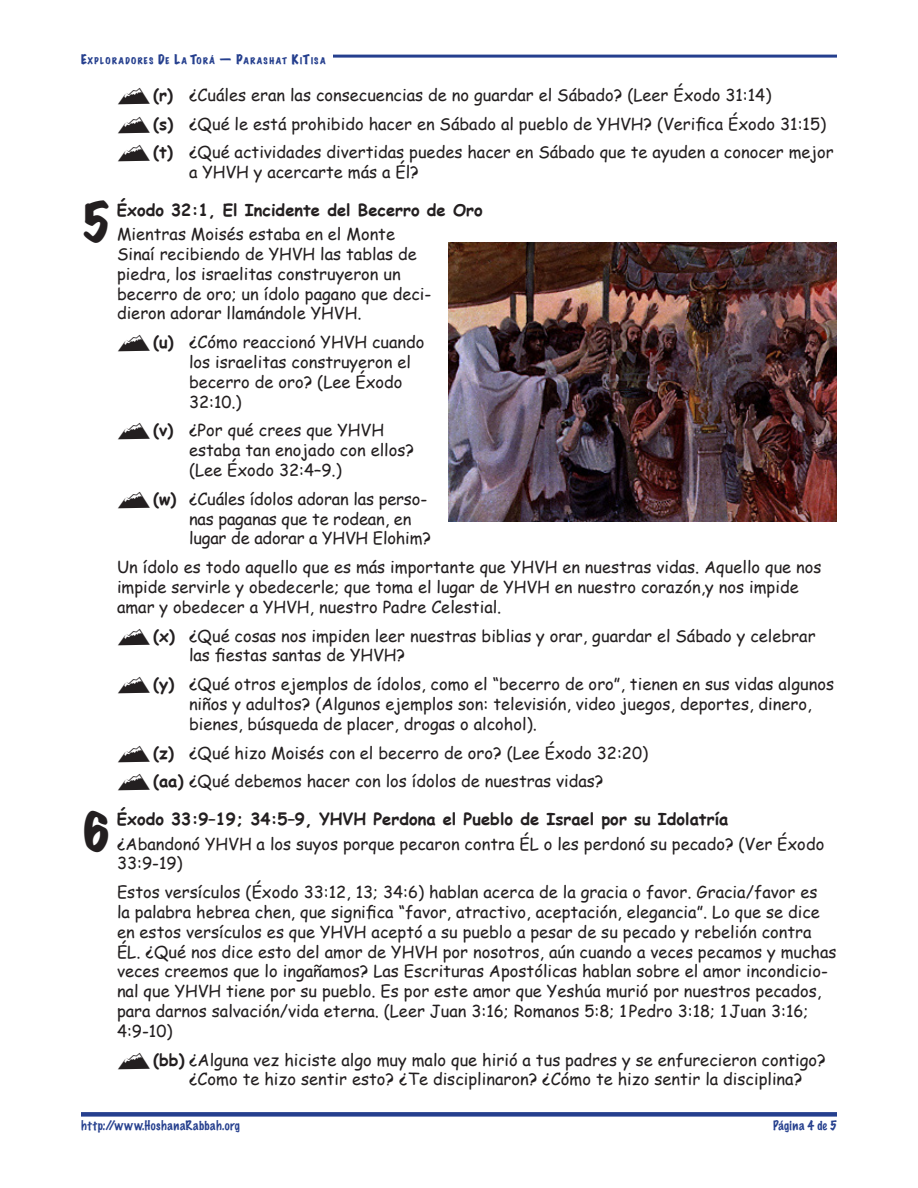
<style>
.page{position:relative;width:918px;height:1188px;background:#fff}
.page>*{position:absolute;margin:0;border:0;box-sizing:border-box;transform-origin:0 0}
.TE___hanging_indent{font:expanded 46.5px "Marker Felt";color:#231f20}
.TE_Lists_MTN_dbat{font:16.5px/19.8px "Comic Sans MS";color:#231f20}
.TE_indent_left_2p{font:16.5px/19.8px "Comic Sans MS";color:#231f20}
.TE___hanging_indent-2{font:700 16.5px "Comic Sans MS";color:#231f20}
.t1{font:100 12px "Marker Felt";letter-spacing:.045em;color:#253f8e}
.t2{font:100 12px "Marker Felt";letter-spacing:.015em;color:#253f8e}
.t3{font:expanded 8.4px "Marker Felt";letter-spacing:.155em;color:#253f8e}
.s1{font-size:12px}
.s2{font-size:10.5px}
.s3{font-family:"Outfitters"}
.s4{font-weight:700}
</style>
<div class="page">
<div style="left:81px;top:1112px;width:756px;height:5px;background:#253f8e"></div>
<hr style="left:333px;top:55px;width:504px;height:3px;background:#253f8e">
<img style="left:448px;top:242px;width:389px;height:280px">
<p class="t3" style="left:81px;top:54px;width:246px"><span class="s1">E</span>XPLORADORES <span class="s1">D</span>E <span class="s1">L</span>A <span class="s1">T</span>OR<span class="s2">Á</span> <span class="s1">— P</span>ARASHAT <span class="s1">K</span>I<span class="s1">T</span>ISA</p>
<p class="TE_Lists_MTN_dbat" style="left:117px;top:84px;width:656px"><span class="s3">X</span><span class="s4">(r)</span> ¿Cuáles eran las consecuencias de no guardar el Sábado? (Leer Éxodo 31:14)</p>
<p class="TE_Lists_MTN_dbat" style="left:117px;top:113px;width:711px"><span class="s3">X</span><span class="s4">(s)</span> ¿Qué le está prohibido hacer en Sábado al pueblo de YHVH? (Verifica Éxodo 31:15)</p>
<p class="TE_Lists_MTN_dbat" style="left:189px;top:142px;width:646px;text-indent:-72px"><span class="s3">X</span><span class="s4">(t)</span> ¿Qué actividades divertidas puedes hacer en Sábado que te ayuden a conocer mejor a YHVH y acercarte más a Él?</p>
<p class="TE___hanging_indent" style="left:81px;top:188px;width:32px">5</p>
<p class="TE___hanging_indent-2" style="left:117px;top:198px;width:367px">Éxodo 32:1, El Incidente del Becerro de Oro</p>
<p class="TE_indent_left_2p" style="left:117px;top:224px;width:316px">Mientras Moisés estaba en el Monte Sinaí recibiendo de YHVH las tablas de piedra, los israelitas construyeron un becerro de oro; un ídolo pagano que deci&shy;dieron adorar llamándole YHVH.</p>
<p class="TE_Lists_MTN_dbat" style="left:189px;top:332px;width:237px;text-indent:-72px"><span class="s3">X</span><span class="s4">(u)</span> ¿Cómo reaccionó YHVH cuando los israelitas construyeron el becerro de oro? (Lee Éxodo<br>32:10.)</p>
<p class="TE_Lists_MTN_dbat" style="left:189px;top:420px;width:227px;text-indent:-72px"><span class="s3">X</span><span class="s4">(v)</span> ¿Por qué crees que YHVH estaba tan enojado con ellos? (Lee Éxodo 32:4–9.)</p>
<p class="TE_Lists_MTN_dbat" style="left:189px;top:488px;width:244px;text-indent:-72px"><span class="s3">X</span><span class="s4">(w)</span> ¿Cuáles ídolos adoran las perso&shy;nas paganas que te rodean, en lugar de adorar a YHVH Elohim?</p>
<p class="TE_indent_left_2p" style="left:117px;top:557px;width:706px">Un ídolo es todo aquello que es más importante que YHVH en nuestras vidas. Aquello que nos impide servirle y obedecerle; que toma el lugar de YHVH en nuestro corazón,y nos impide amar y obedecer a YHVH, nuestro Padre Celestial.</p>
<p class="TE_Lists_MTN_dbat" style="left:189px;top:625px;width:628px;text-indent:-72px"><span class="s3">X</span><span class="s4">(x)</span> ¿Qué cosas nos impiden leer nuestras biblias y orar, guardar el Sábado y celebrar las fiestas santas de YHVH?</p>
<p class="TE_Lists_MTN_dbat" style="left:189px;top:674px;width:647px;text-indent:-72px"><span class="s3">X</span><span class="s4">(y)</span> ¿Qué otros ejemplos de ídolos, como el “becerro de oro”, tienen en sus vidas algunos niños y adultos? (Algunos ejemplos son: televisión, video juegos, deportes, dinero, bienes, búsqueda de placer, drogas o alcohol).</p>
<p class="TE_Lists_MTN_dbat" style="left:117px;top:742px;width:533px"><span class="s3">X</span><span class="s4">(z)</span> ¿Qué hizo Moisés con el becerro de oro? (Lee Éxodo 32:20)</p>
<p class="TE_Lists_MTN_dbat" style="left:117px;top:771px;width:488px"><span class="s3">X</span><span class="s4">(aa)</span> ¿Qué debemos hacer con los ídolos de nuestras vidas?</p>
<p class="TE___hanging_indent" style="left:81px;top:797px;width:32px">6</p>
<p class="TE___hanging_indent-2" style="left:117px;top:807px;width:613px">Éxodo 33:9–19; 34:5–9, YHVH Perdona el Pueblo de Israel por su Idolatría</p>
<p class="TE_indent_left_2p" style="left:117px;top:833px;width:709px">¿Abandonó YHVH a los suyos porque pecaron contra ÉL o les perdonó su pecado? (Ver Éxodo<br>33:9-19)</p>
<p class="TE_indent_left_2p" style="left:117px;top:882px;width:721px">Estos versículos (Éxodo 33:12, 13; 34:6) hablan acerca de la gracia o favor. Gracia/favor es<br>la palabra hebrea chen, que significa “favor, atractivo, aceptación, elegancia”. Lo que se dice en estos versículos es que YHVH aceptó a su pueblo a pesar de su pecado y rebelión contra ÉL. ¿Qué nos dice esto del amor de YHVH por nosotros, aún cuando a veces pecamos y muchas veces creemos que lo ingañamos? Las Escrituras Apostólicas hablan sobre el amor incondicio&shy;nal que YHVH tiene por su pueblo. Es por este amor que Yeshúa murió por nuestros pecados, para darnos salvación/vida eterna. (Leer Juan 3:16; Romanos 5:8; 1Pedro 3:18; 1Juan 3:16; 4:9-10)</p>
<p class="TE_Lists_MTN_dbat" style="left:189px;top:1049px;width:638px;text-indent:-72px"><span class="s3">X</span><span class="s4">(bb)</span> ¿Alguna vez hiciste algo muy malo que hirió a tus padres y se enfurecieron contigo? ¿Como te hizo sentir esto? ¿Te disciplinaron? ¿Cómo te hizo sentir la disciplina?</p>
<p class="t1" style="left:81px;top:1117px;width:161px">http://www.HoshanaRabbah.org</p>
<p class="t2" style="left:773px;top:1117px;width:65px">Página 4 de 5</p>
</div>
